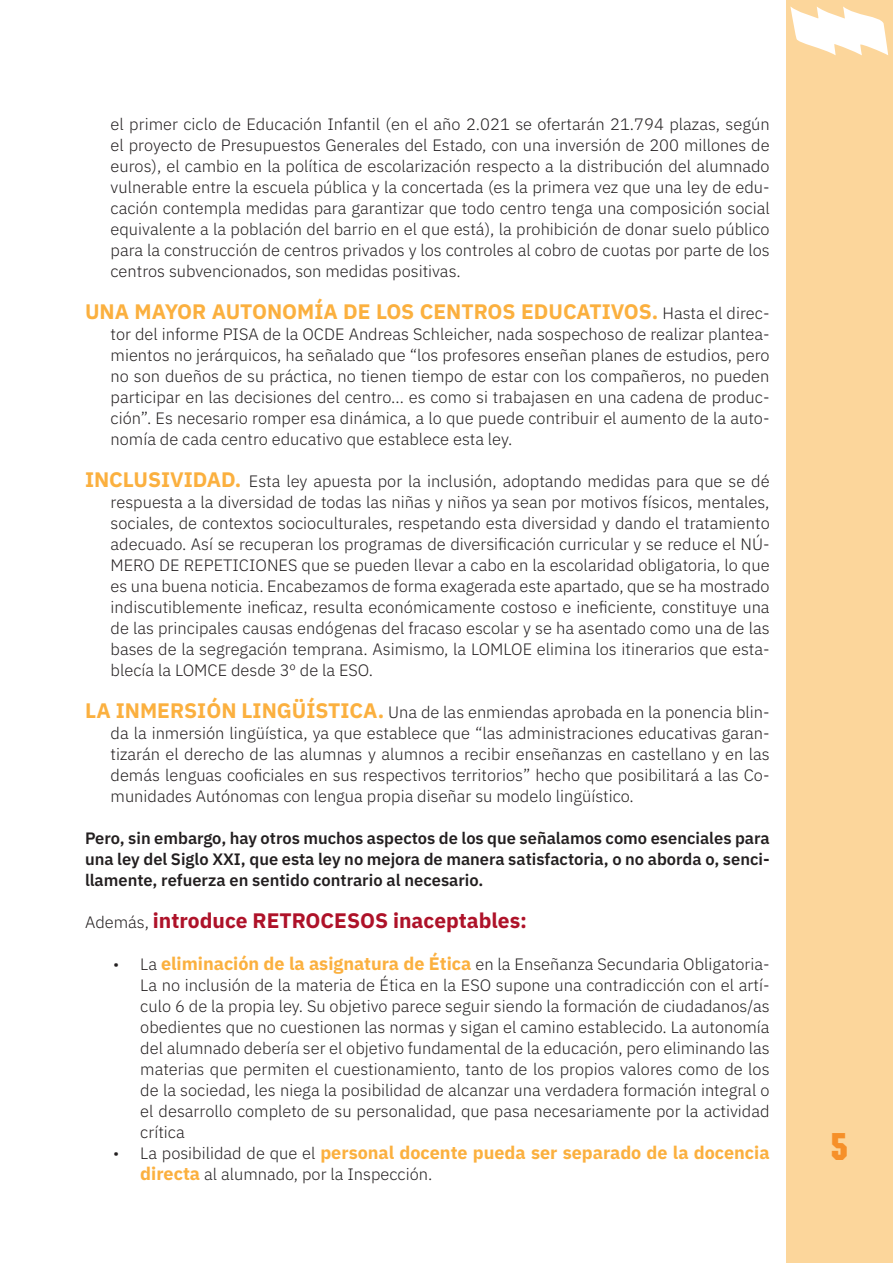
<style>
.page{position:relative;width:893px;height:1263px;background:#fff}
.page>*{position:absolute;margin:0;border:0;box-sizing:border-box;transform-origin:0 0}
.t1{font:37.5px "Motor Plain";color:#f69029}
.t2{font:700 21px "IBM Plex Sans";color:#fbb03f}
.t3{font:700 21px "IBM Plex Sans";color:#ae1229}
.t4{font:700 18px "IBM Plex Sans";color:#fbb03f}
.t5{font:300 16.5px/21px "IBM Plex Sans";color:#231f20;text-align:justify}
.t6{font:600 16.5px/21px "IBM Plex Sans";color:#231f20;text-align:justify}
.s1{font-weight:300;font-size:16.5px;color:#231f20}
.s2{font-weight:700;font-size:21px;color:#fbb03f}
.s3{font-weight:700;font-size:18px;color:#fbb03f}
</style>
<div class="page">
<div style="left:787px;top:0;width:106px;height:1263px;background:#fcd69b"></div>
<svg style="left:790px;top:7px;width:98px;height:48px"></svg>
<p class="t5" style="left:111px;top:112px;width:661px">el primer ciclo de Educación Infantil (en el año 2.021 se ofertarán 21.794 plazas, según el proyecto de Presupuestos Generales del Estado, con una inversión de 200 millones de euros), el cambio en la política de escolarización respecto a la distribución del alumnado vulnerable entre la escuela pública y la concertada (es la primera vez que una ley de edu&shy;cación contempla medidas para garantizar que todo centro tenga una composición social equivalente a la población del barrio en el que está), la prohibición de donar suelo público para la construcción de centros privados y los controles al cobro de cuotas por parte de los centros subvencionados, son medidas positivas.</p>
<p class="t2" style="left:85px;top:295px;width:686px">UNA MAYOR AUTONOMÍA DE LOS CENTROS EDUCATIVOS. <span class="s1">Hasta el direc-</span></p>
<p class="t5" style="left:111px;top:322px;width:661px">tor del informe PISA de la OCDE Andreas Schleicher, nada sospechoso de realizar plantea&shy;mientos no jerárquicos, ha señalado que “los profesores enseñan planes de estudios, pero no son dueños de su práctica, no tienen tiempo de estar con los compañeros, no pueden participar en las decisiones del centro… es como si trabajasen en una cadena de produc&shy;ción”. Es necesario romper esa dinámica, a lo que puede contribuir el aumento de la auto&shy;nomía de cada centro educativo que establece esta ley.</p>
<p class="t5" style="left:111px;top:469px;width:661px;text-indent:-26px"><span class="s2">INCLUSIVIDAD.</span> Esta ley apuesta por la inclusión, adoptando medidas para que se dé respuesta a la diversidad de todas las niñas y niños ya sean por motivos físicos, mentales, sociales, de contextos socioculturales, respetando esta diversidad y dando el tratamiento adecuado. Así se recuperan los programas de diversificación curricular y se reduce el NÚ-MERO DE REPETICIONES que se pueden llevar a cabo en la escolaridad obligatoria, lo que es una buena noticia. Encabezamos de forma exagerada este apartado, que se ha mostrado indiscutiblemente ineficaz, resulta económicamente costoso e ineficiente, constituye una de las principales causas endógenas del fracaso escolar y se ha asentado como una de las bases de la segregación temprana. Asimismo, la LOMLOE elimina los itinerarios que esta&shy;blecía la LOMCE desde 3º de la ESO.</p>
<p class="t5" style="left:111px;top:700px;width:661px;text-indent:-26px"><span class="s2">LA INMERSIÓN LINGÜÍSTICA.</span> Una de las enmiendas aprobada en la ponencia blin&shy;da la inmersión lingüística, ya que establece que “las administraciones educativas garan&shy;tizarán el derecho de las alumnas y alumnos a recibir enseñanzas en castellano y en las demás lenguas cooficiales en sus respectivos territorios” hecho que posibilitará a las Co&shy;munidades Autónomas con lengua propia diseñar su modelo lingüístico.</p>
<p class="t6" style="left:85px;top:826px;width:686px">Pero, sin embargo, hay otros muchos aspectos de los que señalamos como esenciales para una ley del Siglo XXI, que esta ley no mejora de manera satisfactoria, o no aborda o, senci&shy;llamente, refuerza en sentido contrario al necesario.</p>
<p class="t3" style="left:85px;top:904px;width:444px"><span class="s1">Además,</span> introduce RETROCESOS inaceptables:</p>
<p class="t5" style="left:140px;top:952px;width:631px;text-indent:-27px">• La <span class="s3">eliminación de la asignatura de Ética</span> en la Enseñanza Secundaria Obligatoria-La no inclusión de la materia de Ética en la ESO supone una contradicción con el artí&shy;culo 6 de la propia ley. Su objetivo parece seguir siendo la formación de ciudadanos/as obedientes que no cuestionen las normas y sigan el camino establecido. La autonomía del alumnado debería ser el objetivo fundamental de la educación, pero eliminando las materias que permiten el cuestionamiento, tanto de los propios valores como de los de la sociedad, les niega la posibilidad de alcanzar una verdadera formación integral o el desarrollo completo de su personalidad, que pasa necesariamente por la actividad crítica</p>
<p class="t4" style="left:113px;top:1138px;width:658px"><span class="s1">• La posibilidad de que el</span> personal docente pueda ser separado de la docencia</p>
<p class="t5" style="left:140px;top:1162px;width:294px"><span class="s3">directa</span> al alumnado, por la Inspección.</p>
<h1 class="t1" style="left:831px;top:1125px;width:19px">5</h1>
</div>
